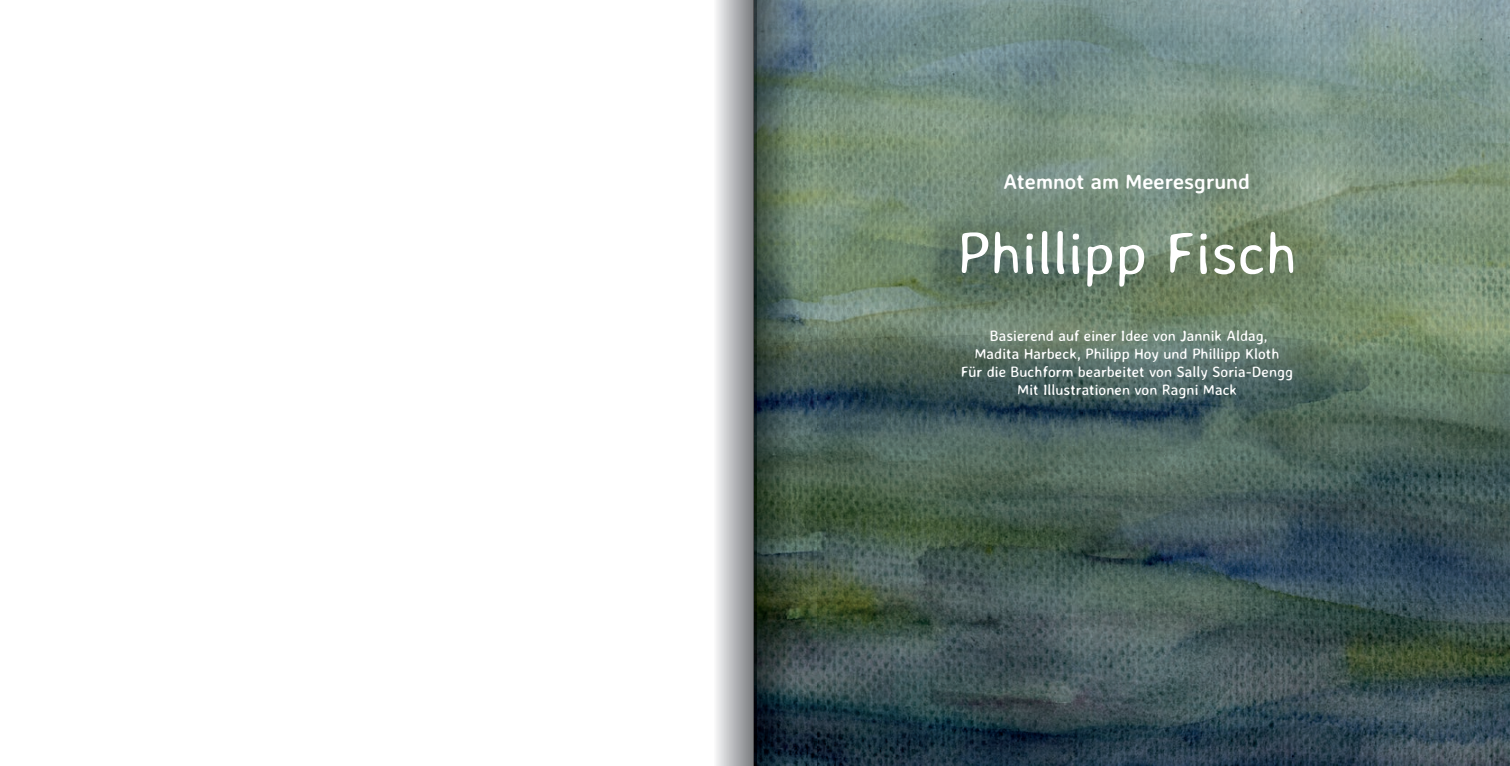
<style>
.page{position:relative;width:1510px;height:766px;background:#fff}
.page>*{position:absolute;margin:0;border:0;box-sizing:border-box;transform-origin:0 0}
.t1{font:300 60px "Averia Sans Libre";color:#fff}
.t2{font:700 21.25px "Averia Sans Libre";color:#fff}
.t3{font:15px/18px "Averia Sans Libre";color:#fff;text-align:center}
</style>
<div class="page">
<img style="left:716px;top:0;width:793px;height:765px">
<img style="left:753px;top:1px;width:63px;height:764px">
<h2 class="t2" style="left:1003px;top:168px;width:248px">Atemnot am Meeresgrund</h2>
<h1 class="t1" style="left:956px;top:217px;width:343px">Phillipp Fisch</h1>
<p class="t3" style="left:960px;top:326px;width:334px">Basierend auf einer Idee von Jannik Aldag,<br>Madita Harbeck, Philipp Hoy und Phillipp Kloth<br>Für die Buchform bearbeitet von Sally Soria-Dengg Mit Illustrationen von Ragni Mack</p>
</div>
